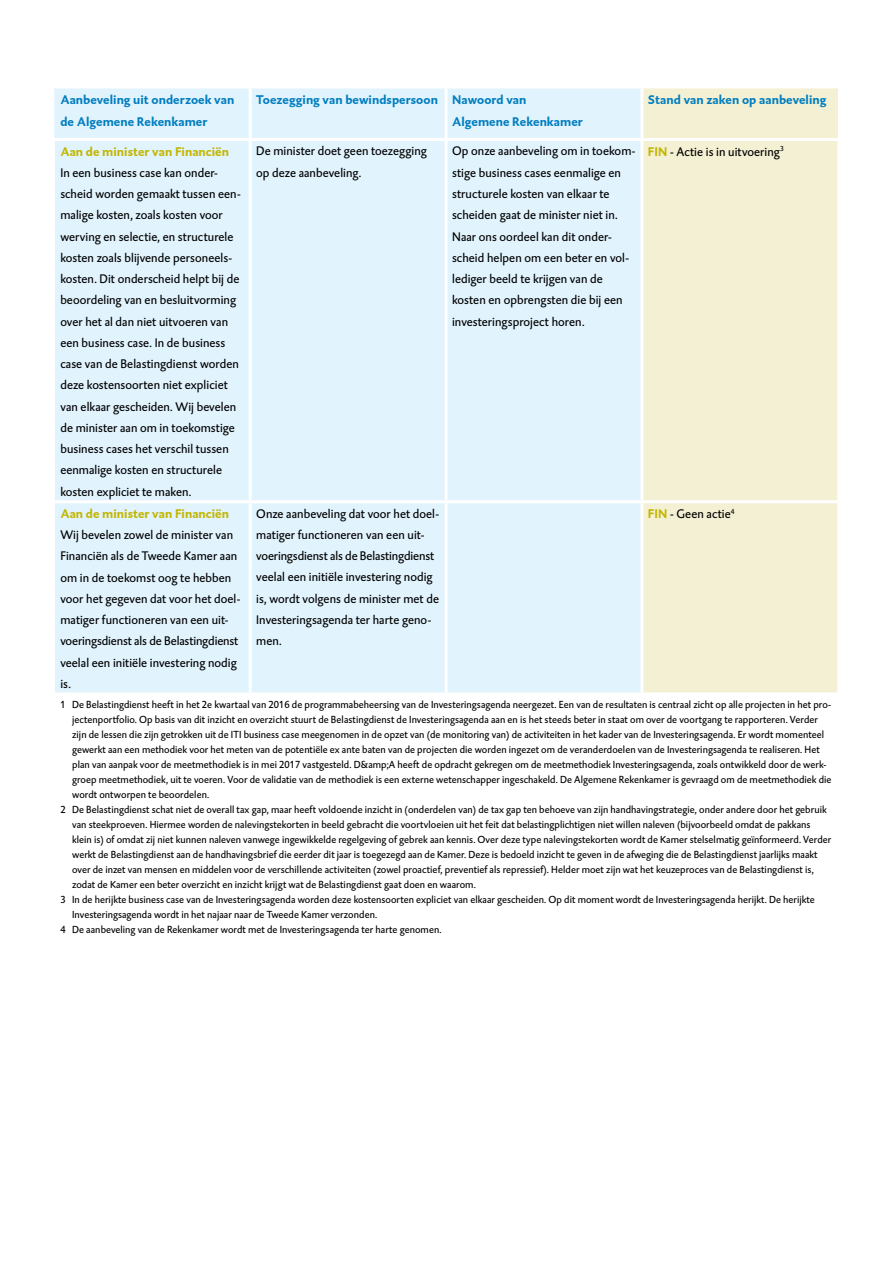
<style>
.page{position:relative;width:893px;height:1263px;background:#fff}
.page>*{position:absolute;margin:0;border:0;box-sizing:border-box;transform-origin:0 0}
._05_Tabel_tekstkader{font:12.75px/21.3px "DTL Caspari T";letter-spacing:.005em;color:#000}
._4_kop_tabel_vet_bla{font:700 12.75px/21.3px "DTL Caspari ST";letter-spacing:.005em;color:#007dbf}
._4_kop_tabel_vet_gro{font:700 12.75px "DTL Caspari ST";letter-spacing:.005em;color:#c2b600}
.Noot{font:10.5px/15px "DTL Caspari T";letter-spacing:.005em;color:#000}
.s1{font-family:"DTL Caspari ST";font-weight:700;color:#c2b600}
</style>
<div class="page">
<div style="left:54px;top:88px;width:586px;height:604px;background:#e1f3fd"></div>
<div style="left:643px;top:88px;width:195px;height:604px;background:#f4f0d3"></div>
<hr style="left:54px;top:141px;width:1px;height:361px;background:#fff">
<hr style="left:837px;top:141px;width:1px;height:361px;background:#fff">
<hr style="left:54px;top:502px;width:1px;height:192px;background:#fff">
<hr style="left:837px;top:502px;width:1px;height:192px;background:#fff">
<hr style="left:249px;top:88px;width:3px;height:50px;background:#fff">
<hr style="left:445px;top:88px;width:3px;height:50px;background:#fff">
<hr style="left:54px;top:138px;width:196px;height:3px;background:#fff">
<hr style="left:250px;top:138px;width:196px;height:3px;background:#fff">
<hr style="left:249px;top:141px;width:3px;height:359px;background:#fff">
<hr style="left:446px;top:138px;width:196px;height:3px;background:#fff">
<hr style="left:445px;top:141px;width:3px;height:359px;background:#fff">
<hr style="left:642px;top:138px;width:196px;height:3px;background:#fff">
<hr style="left:55px;top:500px;width:195px;height:3px;background:#fff">
<hr style="left:250px;top:500px;width:196px;height:3px;background:#fff">
<hr style="left:249px;top:503px;width:3px;height:189px;background:#fff">
<hr style="left:446px;top:500px;width:196px;height:3px;background:#fff">
<hr style="left:445px;top:503px;width:3px;height:189px;background:#fff">
<hr style="left:642px;top:500px;width:195px;height:3px;background:#fff">
<p class="_4_kop_tabel_vet_bla" style="left:60px;top:89px;width:176px">Aanbeveling uit onderzoek van de Algemene Rekenkamer</p>
<p class="_4_kop_tabel_vet_bla" style="left:256px;top:89px;width:183px">Toezegging van bewindspersoon</p>
<p class="_4_kop_tabel_vet_bla" style="left:452px;top:89px;width:132px">Nawoord van<br>Algemene Rekenkamer</p>
<p class="_4_kop_tabel_vet_bla" style="left:648px;top:89px;width:180px">Stand van zaken op aanbeveling</p>
<p class="_4_kop_tabel_vet_gro" style="left:60px;top:143px;width:170px">Aan de minister van Financiën</p>
<p class="_05_Tabel_tekstkader" style="left:60px;top:162px;width:182px">In een business case kan onder&shy;scheid worden gemaakt tussen een&shy;malige kosten, zoals kosten voor werving en selectie, en structurele kosten zoals blijvende personeels&shy;kosten. Dit onderscheid helpt bij de beoordeling van en besluitvorming over het al dan niet uitvoeren van een business case. In de business case van de Belastingdienst worden deze kostensoorten niet expliciet van elkaar gescheiden. Wij bevelen de minister aan om in toekomstige business cases het verschil tussen eenmalige kosten en structurele kosten expliciet te maken.</p>
<p class="_05_Tabel_tekstkader" style="left:256px;top:140px;width:172px">De minister doet geen toezegging op deze aanbeveling.</p>
<p class="_05_Tabel_tekstkader" style="left:452px;top:140px;width:185px">Op onze aanbeveling om in toekom&shy;stige business cases eenmalige en structurele kosten van elkaar te scheiden gaat de minister niet in.<br>Naar ons oordeel kan dit onder&shy;scheid helpen om een beter en vol&shy;lediger beeld te krijgen van de kosten en opbrengsten die bij een investeringsproject horen.</p>
<p class="_05_Tabel_tekstkader" style="left:648px;top:140px;width:137px"><span class="s1">FIN</span> - Actie is in uitvoering<sup>3</sup></p>
<p class="_4_kop_tabel_vet_gro" style="left:60px;top:505px;width:170px">Aan de minister van Financiën</p>
<p class="_05_Tabel_tekstkader" style="left:60px;top:524px;width:182px">Wij bevelen zowel de minister van<br>Financiën als de Tweede Kamer aan om in de toekomst oog te hebben voor het gegeven dat voor het doel&shy;matiger functioneren van een uit&shy;voeringsdienst als de Belastingdienst veelal een initiële investering nodig is.</p>
<p class="_05_Tabel_tekstkader" style="left:256px;top:503px;width:184px">Onze aanbeveling dat voor het doel&shy;matiger functioneren van een uit&shy;voeringsdienst als de Belastingdienst veelal een initiële investering nodig is, wordt volgens de minister met de<br>Investeringsagenda ter harte geno&shy;men.</p>
<p class="_05_Tabel_tekstkader" style="left:648px;top:503px;width:88px"><span class="s1">FIN</span> - Geen actie<sup>4</sup></p>
<p class="Noot" style="left:72px;top:696px;width:761px;text-indent:-12px">1 De Belastingdienst heeft in het 2e kwartaal van 2016 de programmabeheersing van de Investeringsagenda neergezet. Een van de resultaten is centraal zicht op alle projecten in het pro&shy;jectenportfolio. Op basis van dit inzicht en overzicht stuurt de Belastingdienst de Investeringsagenda aan en is het steeds beter in staat om over de voortgang te rapporteren. Verder zijn de lessen die zijn getrokken uit de ITI business case meegenomen in de opzet van (de monitoring van) de activiteiten in het kader van de Investeringsagenda. Er wordt momenteel gewerkt aan een methodiek voor het meten van de potentiële ex ante baten van de projecten die worden ingezet om de veranderdoelen van de Investeringsagenda te realiseren. Het plan van aanpak voor de meetmethodiek is in mei 2017 vastgesteld. D&amp;amp;A heeft de opdracht gekregen om de meetmethodiek Investeringsagenda, zoals ontwikkeld door de werk&shy;groep meetmethodiek, uit te voeren. Voor de validatie van de methodiek is een externe wetenschapper ingeschakeld. De Algemene Rekenkamer is gevraagd om de meetmethodiek die wordt ontworpen te beoordelen.</p>
<p class="Noot" style="left:72px;top:801px;width:761px;text-indent:-12px">2 De Belastingdienst schat niet de overall tax gap, maar heeft voldoende inzicht in (onderdelen van) de tax gap ten behoeve van zijn handhavingstrategie, onder andere door het gebruik van steekproeven. Hiermee worden de nalevingstekorten in beeld gebracht die voortvloeien uit het feit dat belastingplichtigen niet willen naleven (bijvoorbeeld omdat de pakkans klein is) of omdat zij niet kunnen naleven vanwege ingewikkelde regelgeving of gebrek aan kennis. Over deze type nalevingstekorten wordt de Kamer stelselmatig geïnformeerd. Verder werkt de Belastingdienst aan de handhavingsbrief die eerder dit jaar is toegezegd aan de Kamer. Deze is bedoeld inzicht te geven in de afweging die de Belastingdienst jaarlijks maakt over de inzet van mensen en middelen voor de verschillende activiteiten (zowel proactief, preventief als repressief). Helder moet zijn wat het keuzeproces van de Belastingdienst is, zodat de Kamer een beter overzicht en inzicht krijgt wat de Belastingdienst gaat doen en waarom.</p>
<p class="Noot" style="left:72px;top:891px;width:744px;text-indent:-12px">3 In de herijkte business case van de Investeringsagenda worden deze kostensoorten expliciet van elkaar gescheiden. Op dit moment wordt de Investeringsagenda herijkt. De herijkte<br>Investeringsagenda wordt in het najaar naar de Tweede Kamer verzonden.</p>
<p class="Noot" style="left:60px;top:921px;width:383px">4 De aanbeveling van de Rekenkamer wordt met de Investeringsagenda ter harte genomen.</p>
</div>
